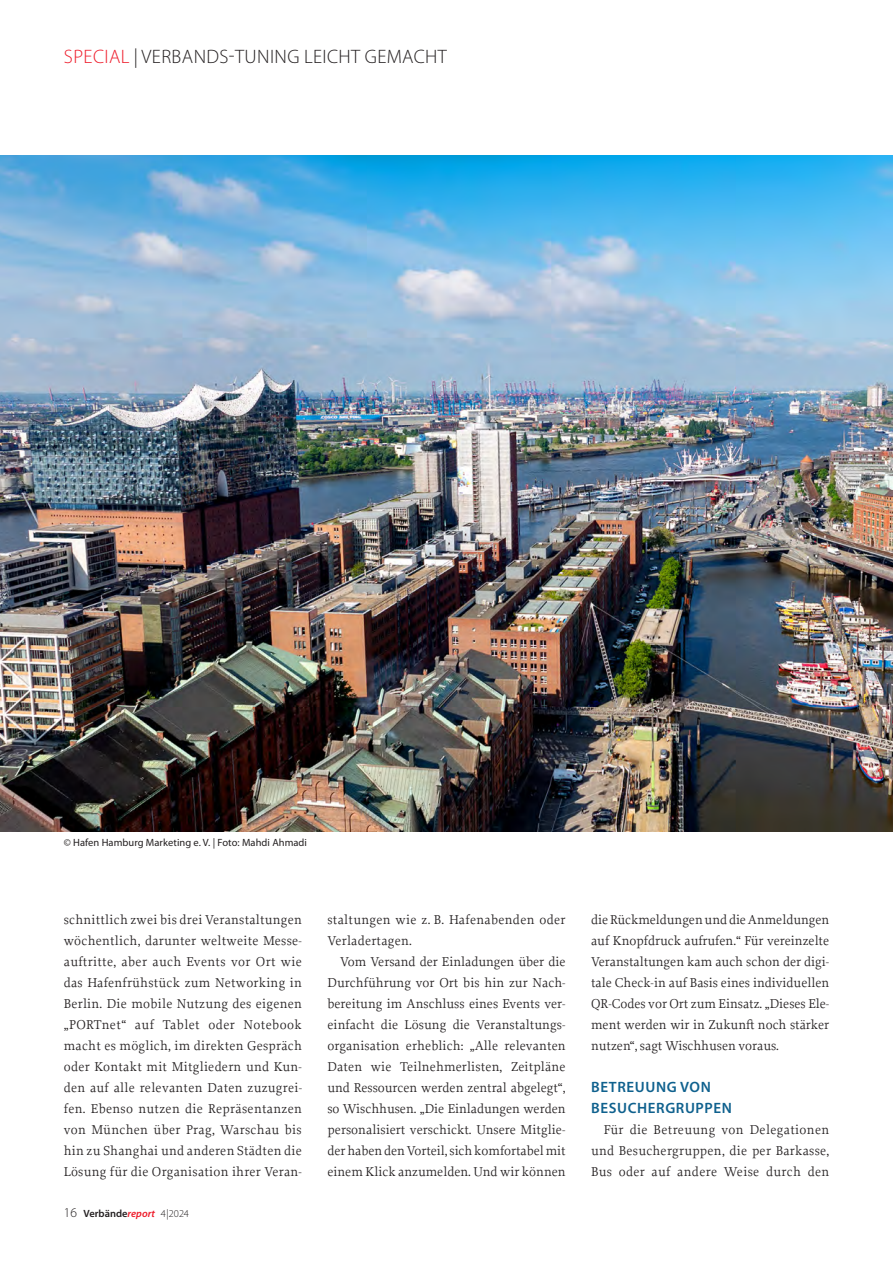
<style>
.page{position:relative;width:893px;height:1263px;background:#fff}
.page>*{position:absolute;margin:0;border:0;box-sizing:border-box;transform-origin:0 0}
.t1{font:300 19.5px "Myriad Pro";letter-spacing:.02em;color:#231f20}
.t2{font:600 15px/21px "Myriad Pro";letter-spacing:.04em;color:#0f618e}
.t3{font:13.5px/21px "Proforma";letter-spacing:.02em;color:#231f20;text-align:justify}
.t4{font:10.5px "Myriad Pro";letter-spacing:.005em;color:#231f20}
.t5{font:600 10.5px "Myriad Pro";color:#231f20}
.s1{color:#ee1b2a}
.s2{font-weight:300;font-size:13.5px}
.s3{font-style:italic;color:#ee1b2a}
.s4{font-weight:300}
</style>
<div class="page">
<img style="left:0;top:155px;width:893px;height:676px">
<h1 class="t1" style="left:64px;top:45px;width:385px"><span class="s1">SPECIAL</span> | VERBANDS-TUNING LEICHT GEMACHT</h1>
<p class="t4" style="left:64px;top:836px;width:245px">© Hafen Hamburg Marketing e. V. | Foto: Mahdi Ahmadi</p>
<p class="t3" style="left:64px;top:909px;width:240px">schnittlich zwei bis drei Veranstaltungen wöchentlich, darunter weltweite Messe&shy;auftritte, aber auch Events vor Ort wie das Hafenfrühstück zum Networking in Berlin. Die mobile Nutzung des eigenen „PORTnet“ auf Tablet oder Notebook macht es möglich, im direkten Gespräch oder Kontakt mit Mitgliedern und Kun&shy;den auf alle relevanten Daten zuzugrei&shy;fen. Ebenso nutzen die Repräsentanzen von München über Prag, Warschau bis hin zu Shanghai und anderen Städten die Lösung für die Organisation ihrer Veran-</p>
<p class="t3" style="left:327px;top:909px;width:240px">staltungen wie z. B. Hafenabenden oder<br>Verladertagen.</p>
<p class="t3" style="left:327px;top:951px;width:240px;text-indent:13px">Vom Versand der Einladungen über die Durchführung vor Ort bis hin zur Nach&shy;bereitung im Anschluss eines Events ver&shy;einfacht die Lösung die Veranstaltungs&shy;organisation erheblich: „Alle relevanten Daten wie Teilnehmerlisten, Zeitpläne und Ressourcen werden zentral abgelegt“, so Wischhusen. „Die Einladungen werden personalisiert verschickt. Unsere Mitglie&shy;der haben den Vorteil, sich komfortabel mit einem Klick anzumelden. Und wir können</p>
<p class="t5" style="left:64px;top:1207px;width:127px"><span class="s2">16</span> Verbände<span class="s3">report</span> <span class="s4">4|2024</span></p>
<p class="t3" style="left:591px;top:909px;width:240px">die Rückmeldungen und die Anmeldungen auf Knopfdruck aufrufen.“ Für vereinzelte Veranstaltungen kam auch schon der digi&shy;tale Check-in auf Basis eines individuellen QR-Codes vor Ort zum Einsatz. „Dieses Ele&shy;ment werden wir in Zukunft noch stärker nutzen“, sagt Wischhusen voraus.</p>
<p class="t2" style="left:591px;top:1076px;width:142px">BETREUUNG VON<br>BESUCHERGRUPPEN</p>
<p class="t3" style="left:591px;top:1119px;width:240px;text-indent:13px">Für die Betreuung von Delegationen und Besuchergruppen, die per Barkasse, Bus oder auf andere Weise durch den</p>
</div>
